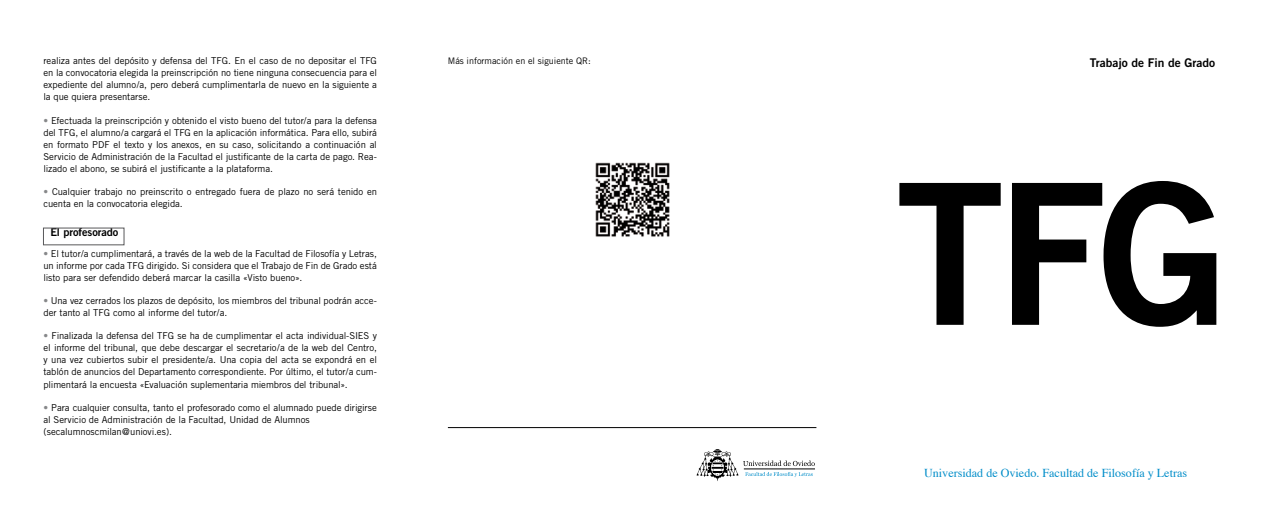
<style>
.page{position:relative;width:1270px;height:511px;background:#fff}
.page>*{position:absolute;margin:0;border:0;box-sizing:border-box;transform-origin:0 0}
.t1{font:12.1px "Times";color:#008dc9}
.t2{font:12px "Trade Gothic Bold Two";color:#000}
.t3{font:11px "Trade Gothic Bold Two";letter-spacing:-.005em;color:#000}
.t4{font:9.5px/12px "Trade Gothic";letter-spacing:-.01em;color:#000;text-align:justify}
.t5{font:9px "Trade Gothic";color:#000}
.s1{color:#87888a}
</style>
<div class="page">
<svg style="left:899px;top:183px;width:102px;height:141px"></svg>
<svg style="left:1012px;top:181px;width:204px;height:145px"></svg>
<svg style="left:696px;top:449px;width:119px;height:31px"></svg>
<hr style="left:744px;top:468px;width:71px;height:1px;background:#000">
<hr style="left:448px;top:426px;width:368px;height:1px;background:#000">
<img style="left:595px;top:162px;width:75px;height:75px">
<div style="left:43px;top:227px;width:81px;height:18px;border:1px solid #58585a"></div>
<p class="t4" style="left:43px;top:55px;width:335px">realiza antes del depósito y defensa del TFG. En el caso de no depositar el TFG en la convocatoria elegida la preinscripción no tiene ninguna consecuencia para el expediente del alumno/a, pero deberá cumplimentarla de nuevo en la siguiente a la que quiera presentarse.</p>
<p class="t4" style="left:43px;top:114px;width:335px"><span class="s1">•</span> Efectuada la preinscripción y obtenido el visto bueno del tutor/a para la defensa del TFG, el alumno/a cargará el TFG en la aplicación informática. Para ello, subirá en formato PDF el texto y los anexos, en su caso, solicitando a continuación al Servicio de Administración de la Facultad el justificante de la carta de pago. Rea&shy;lizado el abono, se subirá el justificante a la plataforma.</p>
<p class="t4" style="left:43px;top:185px;width:335px"><span class="s1">•</span> Cualquier trabajo no preinscrito o entregado fuera de plazo no será tenido en cuenta en la convocatoria elegida.</p>
<p class="t3" style="left:51px;top:225px;width:69px">El profesorado</p>
<p class="t4" style="left:43px;top:247px;width:335px"><span class="s1">•</span> El tutor/a cumplimentará, a través de la web de la Facultad de Filosofía y Letras, un informe por cada TFG dirigido. Si considera que el Trabajo de Fin de Grado está listo para ser defendido deberá marcar la casilla «Visto bueno».</p>
<p class="t4" style="left:43px;top:294px;width:335px"><span class="s1">•</span> Una vez cerrados los plazos de depósito, los miembros del tribunal podrán acce&shy;der tanto al TFG como al informe del tutor/a.</p>
<p class="t4" style="left:43px;top:329px;width:335px"><span class="s1">•</span> Finalizada la defensa del TFG se ha de cumplimentar el acta individual-SIES y el informe del tribunal, que debe descargar el secretario/a de la web del Centro, y una vez cubiertos subir el presidente/a. Una copia del acta se expondrá en el tablón de anuncios del Departamento correspondiente. Por último, el tutor/a cum&shy;plimentará la encuesta «Evaluación suplementaria miembros del tribunal».</p>
<p class="t4" style="left:43px;top:401px;width:335px;text-align:left"><span class="s1">•</span> Para cualquier consulta, tanto el profesorado como el alumnado puede dirigirse al Servicio de Administración de la Facultad, Unidad de Alumnos (secalumnoscmilan@uniovi.es).</p>
<p class="t5" style="left:448px;top:55px;width:144px">Más información en el siguiente QR:</p>
<p class="t2" style="left:1090px;top:55px;width:127px">Trabajo de Fin de Grado</p>
<p class="t1" style="left:924px;top:461px;width:264px">Universidad de Oviedo. Facultad de Filosofía y Letras</p>
</div>
